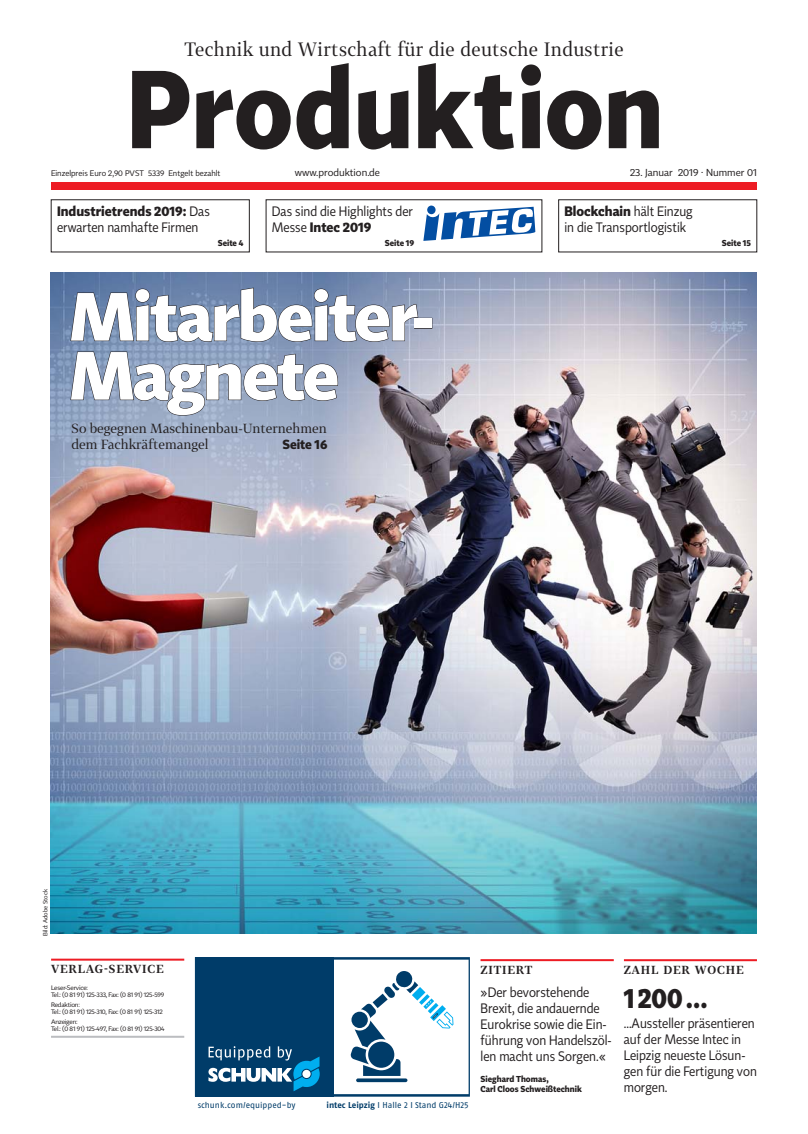
<style>
.page{position:relative;width:808px;height:1134px;background:#fff}
.page>*{position:absolute;margin:0;border:0;box-sizing:border-box;transform-origin:0 0}
.t1{font:700 67px/59px "Tabac Sans";letter-spacing:-.025em;color:#fff}
.t2{font:700 27.5px "Tabac Sans";color:#231f20;scale:.9 1}
.t3{font:19px "Tabac G2";letter-spacing:.02em;color:#231f20;scale:.95 1}
.t4{font:13.5px/16px "Tabac Sans";color:#231f20;scale:.9 1}
.t5{font:13px/16px "Tabac G2";color:#231f20}
.t6{font:700 13px "Tabac Sans";color:#231f20;scale:.95 1}
.t7{font:700 11.5px "Tabac G2";letter-spacing:.08em;color:#231f20}
.t8{font:10px "Tabac Sans";color:#231f20}
.t9{font:700 8.5px/10.5px "Tabac Sans";color:#231f20;scale:.95 1}
.t10{font:8.5px "SCHUNK Fago Pro";color:#003c69}
.t11{font:8px "Tabac Sans";color:#231f20}
.t12{font:6.4px/7px "Tabac Sans";letter-spacing:-.03em;color:#231f20}
.t13{font:6px "Tabac Sans";color:#231f20}
.s1{font-weight:700}
</style>
<div class="page">
<img style="left:50px;top:273px;width:707px;height:661px">
<hr style="left:624px;top:959px;width:133px;height:2px;background:#ed1c24">
<hr style="left:480px;top:959px;width:134px;height:2px;background:#ed1c24">
<hr style="left:51px;top:1036px;width:133px;height:2px;background:#bbbdc0">
<hr style="left:51px;top:959px;width:133px;height:2px;background:#ed1c24">
<div style="left:51px;top:182px;width:706px;height:8px;background:#ed1c24"></div>
<svg style="left:132px;top:63px;width:527px;height:86px"></svg>
<svg style="left:423px;top:205px;width:113px;height:36px"></svg>
<div style="left:629px;top:0;width:179px;height:85px;background:#fff"></div>
<svg style="left:333px;top:957px;width:137px;height:140px"></svg>
<svg style="left:356px;top:1078px;width:51px;height:4px"></svg>
<svg style="left:350px;top:971px;width:103px;height:105px"></svg>
<div style="left:368px;top:1041px;width:26px;height:27px;background:#003c69;border-radius:50%"></div>
<div style="left:195px;top:957px;width:138px;height:140px;background:#003c69"></div>
<svg style="left:208px;top:1046px;width:112px;height:45px"></svg>
<svg style="left:70px;top:288px;width:362px;height:54px"></svg>
<svg style="left:70px;top:352px;width:268px;height:64px"></svg>
<h3 class="t3" style="left:184px;top:40px;width:464px">Technik und Wirtschaft für die deutsche Industrie</h3>
<p class="t11" style="left:51px;top:170px;width:171px">Einzelpreis Euro 2,90 PVST 5339 Entgelt bezahlt</p>
<p class="t8" style="left:295px;top:169px;width:87px">www.produktion.de</p>
<p class="t4" style="left:57px;top:205px;width:171px"><span class="s1">Industrietrends 2019:</span> Das erwarten namhafte Firmen</p>
<p class="t9" style="left:218px;top:238px;width:29px">Seite 4</p>
<p class="t4" style="left:272px;top:205px;width:158px">Das sind die Highlights der<br>Messe <span class="s1">Intec 2019</span></p>
<p class="t9" style="left:385px;top:238px;width:32px">Seite 19</p>
<h1 class="t1" style="left:69px;top:291px;width:367px">Mitarbeiter-<br>Magnete</h1>
<p class="t5" style="left:72px;top:421px;width:257px">So begegnen Maschinenbau-Unternehmen dem Fachkräftemangel</p>
<p class="t6" style="left:282px;top:438px;width:49px">Seite 16</p>
<p class="t8" style="left:630px;top:169px;width:128px">23. Januar 2019 · Nummer 01</p>
<p class="t4" style="left:564px;top:205px;width:144px"><span class="s1">Blockchain</span> hält Einzug in die Transportlogistik</p>
<p class="t9" style="left:722px;top:238px;width:32px">Seite 15</p>
<p class="t13" style="left:43px;top:936px;width:48px;rotate:-90deg">Bild: Adobe Stock</p>
<p class="t7" style="left:51px;top:962px;width:114px">VERLAG-SERVICE</p>
<p class="t12" style="left:51px;top:985px;width:115px">Leser-Service:<br>Tel.: (0 81 91) 125-333, Fax: (0 81 91) 125-599</p>
<p class="t12" style="left:51px;top:1002px;width:113px">Redaktion:<br>Tel.: (0 81 91) 125-310, Fax: (0 81 91) 125-312</p>
<p class="t12" style="left:51px;top:1019px;width:115px">Anzeigen:<br>Tel.: (0 81 91) 125-497, Fax: (0 81 91) 125-304</p>
<p class="t10" style="left:198px;top:1100px;width:99px">schunk.com/equipped-by</p>
<p class="t10" style="left:327px;top:1100px;width:143px"><span class="s1">intec Leipzig</span> I Halle 2 I Stand G24/H25</p>
<p class="t7" style="left:480px;top:963px;width:53px">ZITIERT</p>
<p class="t4" style="left:481px;top:985px;width:147px">»Der bevorstehende<br>Brexit, die andauernde<br>Eurokrise sowie die Ein&shy;führung von Handelszöl&shy;len macht uns Sorgen.«</p>
<p class="t9" style="left:481px;top:1074px;width:108px">Sieghard Thomas,<br>Carl Cloos Schweißtechnik</p>
<p class="t7" style="left:624px;top:963px;width:121px">ZAHL DER WOCHE</p>
<h2 class="t2" style="left:624px;top:985px;width:95px">1 200 ...</h2>
<p class="t4" style="left:624px;top:1017px;width:149px">...Aussteller präsentieren auf der Messe Intec in<br>Leipzig neueste Lösun&shy;gen für die Fertigung von morgen.</p>
</div>
